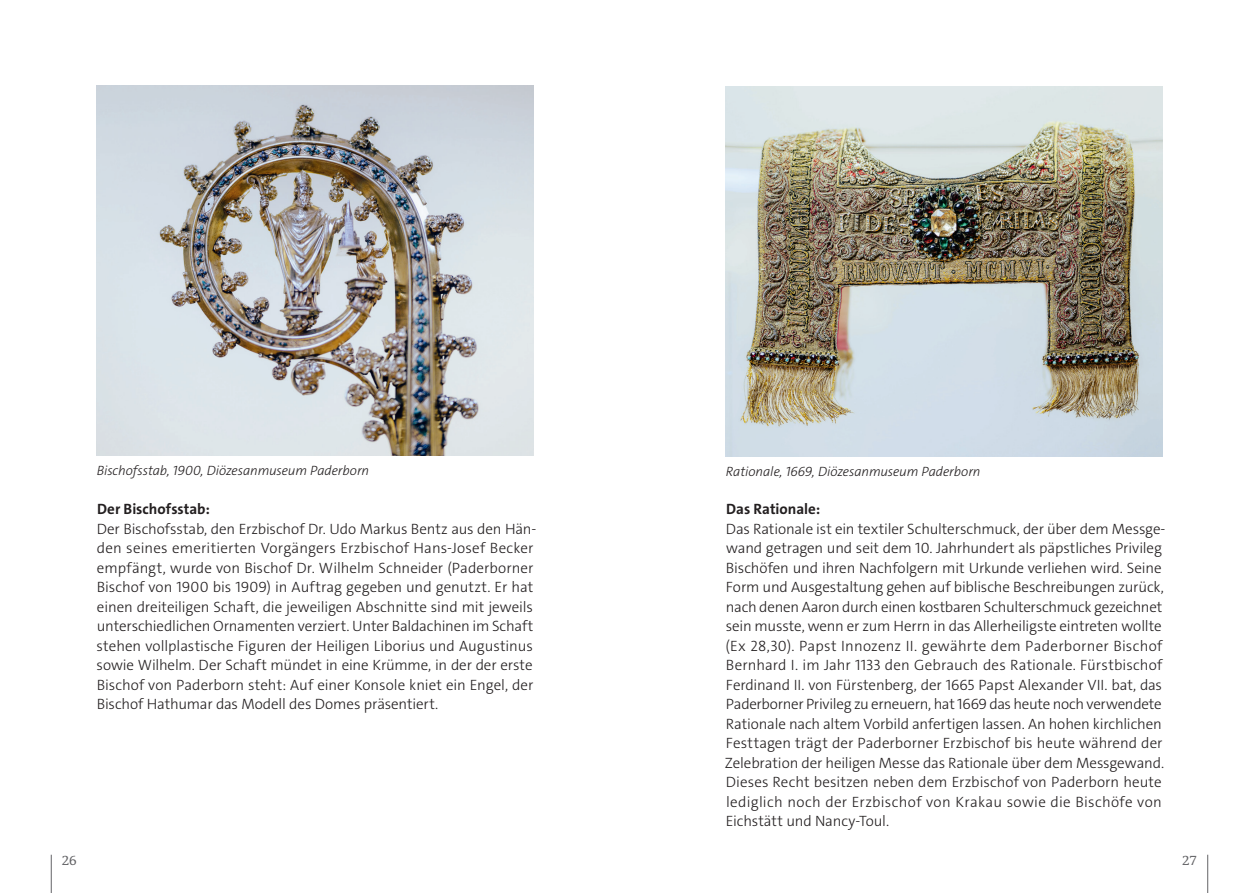
<style>
.page{position:relative;width:1259px;height:893px;background:#fff}
.page>*{position:absolute;margin:0;border:0;box-sizing:border-box;transform-origin:0 0}
.t1{font:300 15px/19.5px "The Sans C4 s";letter-spacing:-.005em;color:#231f20}
.t2{font:700 15px "The Sans C4 s";color:#231f20}
.t3{font:italic 300 13.5px "The Sans C4 s";letter-spacing:-.01em;color:#231f20}
.t4{font:13.5px "The Antiqua B W5 Plain";color:#636366}
</style>
<div class="page">
<img style="left:96px;top:85px;width:437px;height:371px">
<img style="left:725px;top:86px;width:437px;height:371px">
<hr style="left:1207px;top:855px;width:1px;height:38px;background:#636366">
<hr style="left:51px;top:855px;width:1px;height:38px;background:#636366">
<p class="t3" style="left:97px;top:462px;width:274px">Bischofsstab, 1900, Diözesanmuseum Paderborn</p>
<p class="t2" style="left:97px;top:499px;width:114px">Der Bischofsstab:</p>
<p class="t1" style="left:97px;top:519px;width:441px">Der Bischofsstab, den Erzbischof Dr. Udo Markus Bentz aus den Hän&shy;den seines emeritierten Vorgängers Erzbischof Hans-Josef Becker empfängt, wurde von Bischof Dr. Wilhelm Schneider (Paderborner Bischof von 1900 bis 1909) in Auftrag gegeben und genutzt. Er hat einen dreiteiligen Schaft, die jeweiligen Abschnitte sind mit jeweils unterschiedlichen Ornamenten verziert. Unter Baldachinen im Schaft stehen vollplastische Figuren der Heiligen Liborius und Augustinus sowie Wilhelm. Der Schaft mündet in eine Krümme, in der der erste Bischof von Paderborn steht: Auf einer Konsole kniet ein Engel, der Bischof Hathumar das Modell des Domes präsentiert.</p>
<p class="t3" style="left:726px;top:463px;width:256px">Rationale, 1669, Diözesanmuseum Paderborn</p>
<p class="t2" style="left:726px;top:499px;width:95px">Das Rationale:</p>
<p class="t1" style="left:725px;top:519px;width:442px">Das Rationale ist ein textiler Schulterschmuck, der über dem Messge&shy;wand getragen und seit dem 10. Jahrhundert als päpstliches Privileg Bischöfen und ihren Nachfolgern mit Urkunde verliehen wird. Seine Form und Ausgestaltung gehen auf biblische Beschreibungen zurück, nach denen Aaron durch einen kostbaren Schulterschmuck gezeichnet sein musste, wenn er zum Herrn in das Allerheiligste eintreten wollte (Ex 28,30). Papst Innozenz II. gewährte dem Paderborner Bischof Bernhard I. im Jahr 1133 den Gebrauch des Rationale. Fürstbischof Ferdinand II. von Fürstenberg, der 1665 Papst Alexander VII. bat, das Paderborner Privileg zu erneuern, hat 1669 das heute noch verwendete Rationale nach altem Vorbild anfertigen lassen. An hohen kirchlichen Festtagen trägt der Paderborner Erzbischof bis heute während der Zelebration der heiligen Messe das Rationale über dem Messgewand.<br>Dieses Recht besitzen neben dem Erzbischof von Paderborn heute lediglich noch der Erzbischof von Krakau sowie die Bischöfe von Eichstätt und Nancy-Toul.</p>
<p class="t4" style="left:62px;top:851px;width:16px">26</p>
<p class="t4" style="left:1182px;top:851px;width:16px">27</p>
</div>
